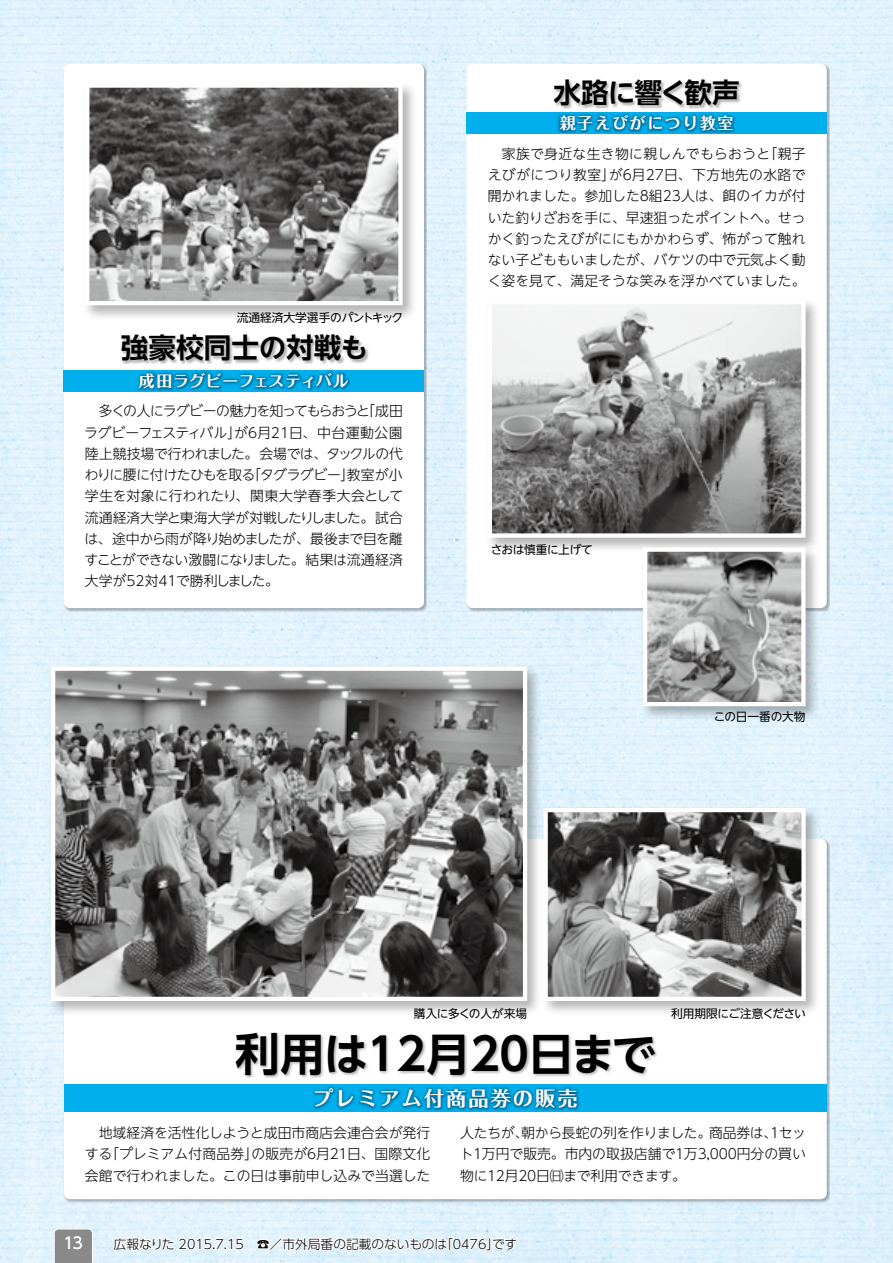
<style>
.page{position:relative;width:893px;height:1263px;background:#fff}
.page>*{position:absolute;margin:0;border:0;box-sizing:border-box;transform-origin:0 0}
.t1{font:700 44.7px "UD Shin Go NT Pro De";letter-spacing:-.01em;color:#000}
.t2{font:700 27.6px "UD Shin Go NT Pro De";letter-spacing:-.005em;color:#000}
.t3{font:700 27.6px "UD Shin Go NT Pro De";letter-spacing:-.03em;color:#000}
.t4{font:700 20.25px "Folk Pro";letter-spacing:.1em;color:#fff}
.t5{font:700 15.9px "Folk Pro";letter-spacing:.02em;color:#fff}
.t6{font:700 15.9px "Folk Pro";letter-spacing:.085em;color:#fff}
.t7{font:500 15.9px "UD Shin Go NT Pro";color:#fff}
.t8{font:300 13.8px/21.3px "UD Shin Go NT Pro";color:#000}
.t9{font:300 13.8px/21.3px "UD Shin Go NT Pro";letter-spacing:-.02em;color:#000}
.t10{font:300 13.8px "UD Shin Go NT Pro";letter-spacing:-.025em;color:#000}
.t11{font:300 13.8px "UD Shin Go NT Pro";letter-spacing:-.075em;color:#000}
.t12{font:300 12.75px "UD Shin Go Pro";color:#000}
.t13{font:11.7px "UD Shin Go NT Pro";letter-spacing:-.015em;color:#000}
.t14{font:11.7px "UD Shin Go NT Pro";letter-spacing:-.035em;color:#000}
</style>
<div class="page">
<img style="left:0;top:0;width:893px;height:1263px">
<div style="left:64px;top:64px;width:360px;height:544px;background:#fff;border-radius:6px"></div>
<div style="left:466px;top:64px;width:361px;height:544px;background:#fff;border-radius:6px"></div>
<div style="left:64px;top:839px;width:763px;height:360px;background:#fff;border-radius:6px"></div>
<div style="left:64px;top:1084px;width:763px;height:28px;background:#00afec"></div>
<svg style="left:313px;top:1086px;width:267px;height:24px"></svg>
<div style="left:236px;top:1032px;width:422px;height:46px;background:#000;opacity:.3"></div>
<div style="left:540px;top:804px;width:280px;height:212px;background:#000;opacity:.3"></div>
<img style="left:549px;top:813px;width:252px;height:183px">
<div style="left:544px;top:808px;width:262px;height:193px;border:4px solid #fff"></div>
<div style="left:48px;top:663px;width:494px;height:353px;background:#000;opacity:.3"></div>
<img style="left:56px;top:671px;width:466px;height:325px">
<div style="left:51px;top:666px;width:476px;height:335px;border:4px solid #fff"></div>
<div style="left:484px;top:297px;width:336px;height:255px;background:#000;opacity:.3"></div>
<img style="left:493px;top:305px;width:308px;height:228px">
<div style="left:488px;top:300px;width:318px;height:238px;border:4px solid #fff"></div>
<div style="left:553px;top:79px;width:189px;height:30px;background:#000;opacity:.3"></div>
<div style="left:466px;top:113px;width:361px;height:21px;background:#00afec"></div>
<svg style="left:555px;top:112px;width:180px;height:21px"></svg>
<div style="left:639px;top:544px;width:181px;height:177px;background:#000;opacity:.3"></div>
<img style="left:648px;top:552px;width:153px;height:149px">
<div style="left:643px;top:547px;width:163px;height:159px;border:4px solid #fff"></div>
<div style="left:121px;top:334px;width:248px;height:30px;background:#000;opacity:.3"></div>
<div style="left:64px;top:370px;width:360px;height:21px;background:#00afec"></div>
<svg style="left:137px;top:370px;width:213px;height:20px"></svg>
<div style="left:82px;top:80px;width:335px;height:240px;background:#000;opacity:.3"></div>
<img style="left:90px;top:88px;width:308px;height:212px">
<div style="left:85px;top:83px;width:318px;height:222px;border:4px solid #fff"></div>
<svg style="left:54px;top:1228px;width:39px;height:35px"></svg>
<svg style="left:111px;top:1235px;width:134px;height:18px"></svg>
<svg style="left:255px;top:1228px;width:263px;height:35px"></svg>
<h2 class="t3" style="left:553px;top:70px;width:188px">水路に響く歓声</h2>
<p class="t6" style="left:560px;top:110px;width:175px">親子えびがにつり教室</p>
<p class="t13" style="left:237px;top:308px;width:168px">流通経済大学選手のパントキック</p>
<h2 class="t2" style="left:121px;top:325px;width:249px">強豪校同士の対戦も</h2>
<p class="t5" style="left:139px;top:367px;width:211px">成田ラグビーフェスティバル</p>
<p class="t11" style="left:85px;top:400px;width:286px">　多くの人にラグビーの魅力を知ってもらおうと</p>
<p class="t8" style="left:84px;top:421px;width:320px">ラグビーフェスティバルが」 6月21日、中台運動公園</p>
<p class="t10" style="left:85px;top:442px;width:319px">陸上競技場で行われました。会場では、タックルの代</p>
<p class="t8" style="left:247px;top:464px;width:157px">「タグラグビー教室が小</p>
<p class="t8" style="left:361px;top:400px;width:43px">「成田</p>
<p class="t9" style="left:84px;top:464px;width:320px">わりに腰に付けたひもを取る<br>学生を対象に行われたり、関東大学春季大会として流通経済大学と東海大学が対戦したりしました。試合は、途中から雨が降り始めましたが、最後まで目を離すことができない激闘になりました。結果は流通経済大学が52対41で勝利しました。</p>
<p class="t8" style="left:340px;top:464px;width:15px">」</p>
<p class="t8" style="left:763px;top:142px;width:44px">「親子</p>
<p class="t8" style="left:488px;top:142px;width:319px">　家族で身近な生き物に親しんでもらおうと<br>えびがにつり教室が」 6月27日、下方地先の水路で開かれました。参加した8組23人は、餌のイカが付いた釣りざおを手に、早速狙ったポイントへ。せっかく釣ったえびがににもかかわらず、怖がって触れない子どももいましたが、バケツの中で元気よく動く姿を見て、満足そうな笑みを浮かべていました。</p>
<p class="t14" style="left:491px;top:540px;width:103px">さおは慎重に上げて</p>
<p class="t13" style="left:714px;top:707px;width:93px">この日一番の大物</p>
<p class="t13" style="left:414px;top:1004px;width:115px">購入に多くの人が来場</p>
<p class="t14" style="left:671px;top:1004px;width:136px">利用期限にご注意ください</p>
<h1 class="t1" style="left:235px;top:1017px;width:422px">利用は12月20日まで</h1>
<h3 class="t4" style="left:313px;top:1081px;width:266px">プレミアム付商品券の販売</h3>
<p class="t8" style="left:85px;top:1122px;width:347px;text-align:right">　地域経済を活性化しようと成田市商店会連合会が発行の販売が6月21日、国際文化</p>
<p class="t8" style="left:105px;top:1143px;width:155px">「プレミアム付商品券」</p>
<p class="t8" style="left:85px;top:1143px;width:347px">する<br>会館で行われました。この日は事前申し込みで当選した</p>
<p class="t8" style="left:460px;top:1122px;width:348px">人たちが、<br>ト1万円で販売。市内の取扱店舗で1万3,000円分の買い物に12月20日㈰まで利用できます。</p>
<p class="t8" style="left:709px;top:1122px;width:98px">商品券は 1、セッ</p>
<p class="t9" style="left:521px;top:1122px;width:192px">朝から長蛇の列を作りました。</p>
<p class="t7" style="left:63px;top:1230px;width:21px">13</p>
<p class="t12" style="left:440px;top:1233px;width:79px">「0476 です</p>
<p class="t12" style="left:114px;top:1233px;width:335px">広報なりた 2015.7.15　☎／市外局番の記載のないものは</p>
<p class="t12" style="left:486px;top:1233px;width:14px">」</p>
</div>
